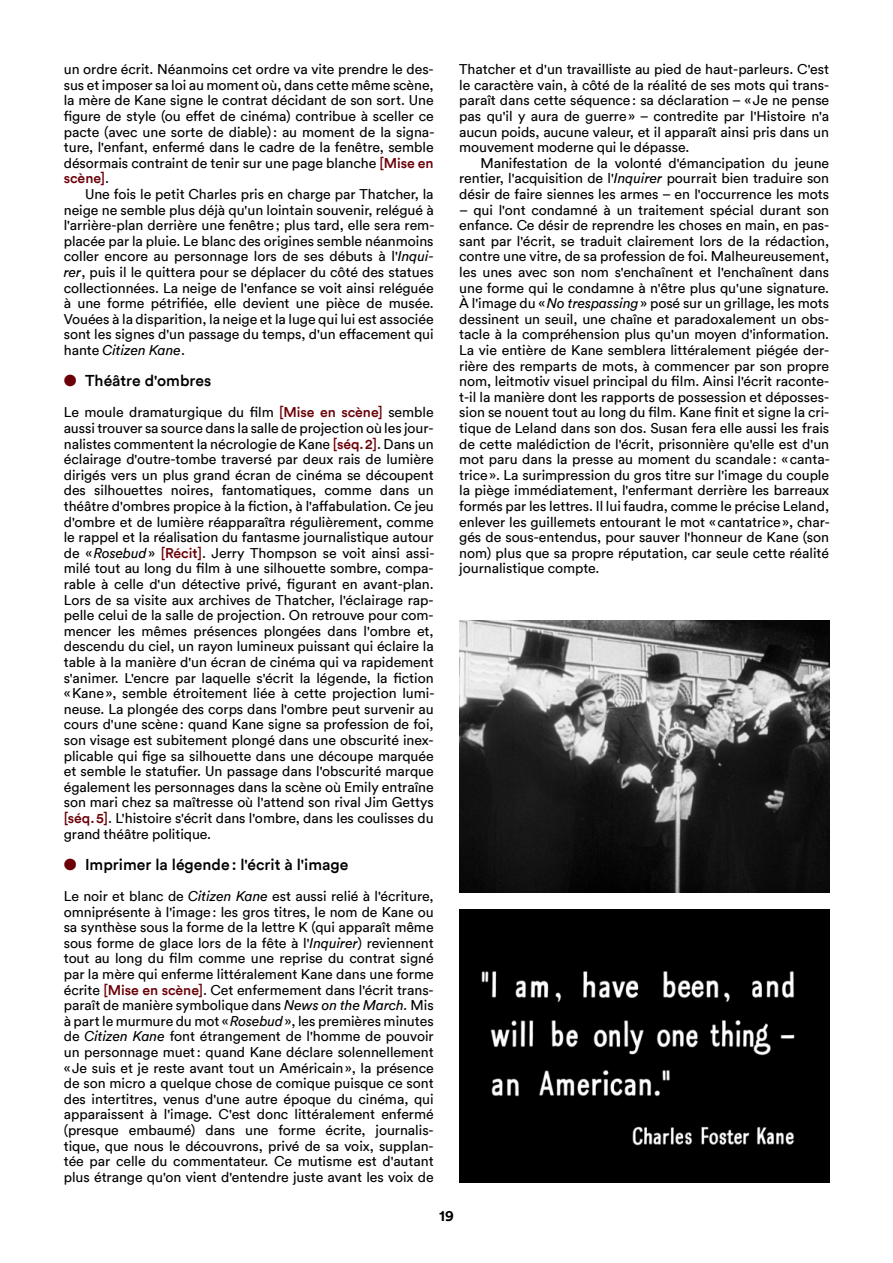
<style>
.page{position:relative;width:893px;height:1263px;background:#fff}
.page>*{position:absolute;margin:0;border:0;box-sizing:border-box;transform-origin:0 0}
.Titre_3{font:500 15.75px "Circular";color:#000}
.t1{font:700 15px "Circular";color:#000}
.Texte_sans{font:14.1px/15.6px "Circular";letter-spacing:-.005em;color:#000;text-align:justify}
.Texte_retrait{font:14.1px/15.6px "Circular";letter-spacing:-.005em;color:#000;text-align:justify}
.s1{font-weight:500;color:#6b0008}
.s2{font-style:italic}
.s3{color:#6b0008}
</style>
<div class="page">
<img style="left:459px;top:910px;width:370px;height:272px">
<img style="left:459px;top:621px;width:370px;height:272px">
<p class="Texte_sans" style="left:64px;top:61px;width:372px">un ordre écrit. Néanmoins cet ordre va vite prendre le des&shy;sus et imposer sa loi au moment où, dans cette même scène, la mère de Kane signe le contrat décidant de son sort. Une figure de style (ou effet de cinéma) contribue à sceller ce pacte (avec une sorte de diable): au moment de la signa&shy;ture, l'enfant, enfermé dans le cadre de la fenêtre, semble désormais contraint de tenir sur une page blanche <span class="s1">[Mise en scène]</span>.</p>
<p class="Texte_retrait" style="left:64px;top:186px;width:372px;text-indent:21px">Une fois le petit Charles pris en charge par Thatcher, la neige ne semble plus déjà qu'un lointain souvenir, relégué à l'arrière-plan derrière une fenêtre; plus tard, elle sera rem&shy;placée par la pluie. Le blanc des origines semble néanmoins coller encore au personnage lors de ses débuts à l'<span class="s2">Inqui&shy;rer</span>, puis il le quittera pour se déplacer du côté des statues collectionnées. La neige de l'enfance se voit ainsi reléguée à une forme pétrifiée, elle devient une pièce de musée.<br>Vouées à la disparition, la neige et la luge qui lui est associée sont les signes d'un passage du temps, d'un effacement qui hante <span class="s2">Citizen Kane</span>.</p>
<p class="Titre_3" style="left:64px;top:370px;width:149px"><span class="s3">●</span> Théâtre d'ombres</p>
<p class="Texte_sans" style="left:64px;top:404px;width:372px">Le moule dramaturgique du film <span class="s1">[Mise en scène]</span> semble aussi trouver sa source dans la salle de projection où les jour&shy;nalistes commentent la nécrologie de Kane <span class="s1">[séq.2]</span>. Dans un éclairage d'outre-tombe traversé par deux rais de lumière dirigés vers un plus grand écran de cinéma se découpent des silhouettes noires, fantomatiques, comme dans un théâtre d'ombres propice à la fiction, à l'affabulation. Ce jeu d'ombre et de lumière réapparaîtra régulièrement, comme le rappel et la réalisation du fantasme journalistique autour de «<span class="s2">Rosebud</span>» <span class="s1">[Récit]</span>. Jerry Thompson se voit ainsi assi&shy;milé tout au long du film à une silhouette sombre, compa&shy;rable à celle d'un détective privé, figurant en avant-plan.<br>Lors de sa visite aux archives de Thatcher, l'éclairage rap&shy;pelle celui de la salle de projection. On retrouve pour com&shy;mencer les mêmes présences plongées dans l'ombre et, descendu du ciel, un rayon lumineux puissant qui éclaire la table à la manière d'un écran de cinéma qui va rapidement s'animer. L'encre par laquelle s'écrit la légende, la fiction «Kane», semble étroitement liée à cette projection lumi&shy;neuse. La plongée des corps dans l'ombre peut survenir au cours d'une scène: quand Kane signe sa profession de foi, son visage est subitement plongé dans une obscurité inex&shy;plicable qui fige sa silhouette dans une découpe marquée et semble le statufier. Un passage dans l'obscurité marque également les personnages dans la scène où Emily entraîne son mari chez sa maîtresse où l'attend son rival Jim Gettys <span class="s1">[séq.5]</span>. L'histoire s'écrit dans l'ombre, dans les coulisses du grand théâtre politique.</p>
<p class="Titre_3" style="left:64px;top:853px;width:286px"><span class="s3">●</span> Imprimer la légende: l'écrit à l'image</p>
<p class="Texte_sans" style="left:64px;top:888px;width:371px">Le noir et blanc de <span class="s2">Citizen Kane</span> est aussi relié à l'écriture, omniprésente à l'image: les gros titres, le nom de Kane ou sa synthèse sous la forme de la lettre K (qui apparaît même sous forme de glace lors de la fête à l'<span class="s2">Inquirer</span>) reviennent tout au long du film comme une reprise du contrat signé par la mère qui enferme littéralement Kane dans une forme écrite <span class="s1">[Mise en scène]</span>. Cet enfermement dans l'écrit trans&shy;paraît de manière symbolique dans <span class="s2">News on the March.</span> Mis à part le murmure du mot «<span class="s2">Rosebud</span>», les premières minutes de <span class="s2">Citizen Kane</span> font étrangement de l'homme de pouvoir un personnage muet: quand Kane déclare solennellement «Je suis et je reste avant tout un Américain», la présence de son micro a quelque chose de comique puisque ce sont des intertitres, venus d'une autre époque du cinéma, qui apparaissent à l'image. C'est donc littéralement enfermé (presque embaumé) dans une forme écrite, journalis&shy;tique, que nous le découvrons, privé de sa voix, supplan&shy;tée par celle du commentateur. Ce mutisme est d'autant plus étrange qu'on vient d'entendre juste avant les voix de</p>
<p class="Texte_sans" style="left:459px;top:61px;width:371px">Thatcher et d'un travailliste au pied de haut-parleurs. C'est le caractère vain, à côté de la réalité de ses mots qui trans&shy;paraît dans cette séquence: sa déclaration – «Je ne pense pas qu'il y aura de guerre» – contredite par l'Histoire n'a aucun poids, aucune valeur, et il apparaît ainsi pris dans un mouvement moderne qui le dépasse.</p>
<p class="Texte_retrait" style="left:459px;top:154px;width:371px;text-indent:21px">Manifestation de la volonté d'émancipation du jeune rentier, l'acquisition de l'<span class="s2">Inquirer</span> pourrait bien traduire son désir de faire siennes les armes – en l'occurrence les mots</p>
<p class="Texte_retrait" style="left:459px;top:201px;width:372px">– qui l'ont condamné à un traitement spécial durant son enfance. Ce désir de reprendre les choses en main, en pas&shy;sant par l'écrit, se traduit clairement lors de la rédaction, contre une vitre, de sa profession de foi. Malheureusement, les unes avec son nom s'enchaînent et l'enchaînent dans une forme qui le condamne à n'être plus qu'une signature.<br>À l'image du «<span class="s2">No trespassing</span>» posé sur un grillage, les mots dessinent un seuil, une chaîne et paradoxalement un obs&shy;tacle à la compréhension plus qu'un moyen d'information.<br>La vie entière de Kane semblera littéralement piégée der&shy;rière des remparts de mots, à commencer par son propre nom, leitmotiv visuel principal du film. Ainsi l'écrit raconte&shy;t-il la manière dont les rapports de possession et déposses&shy;sion se nouent tout au long du film. Kane finit et signe la cri&shy;tique de Leland dans son dos. Susan fera elle aussi les frais de cette malédiction de l'écrit, prisonnière qu'elle est d'un mot paru dans la presse au moment du scandale: «canta&shy;trice». La surimpression du gros titre sur l'image du couple la piège immédiatement, l'enfermant derrière les barreaux formés par les lettres. Il lui faudra, comme le précise Leland, enlever les guillemets entourant le mot «cantatrice», char&shy;gés de sous-entendus, pour sauver l'honneur de Kane (son nom) plus que sa propre réputation, car seule cette réalité journalistique compte.</p>
<p class="t1" style="left:439px;top:1205px;width:16px">19</p>
</div>
